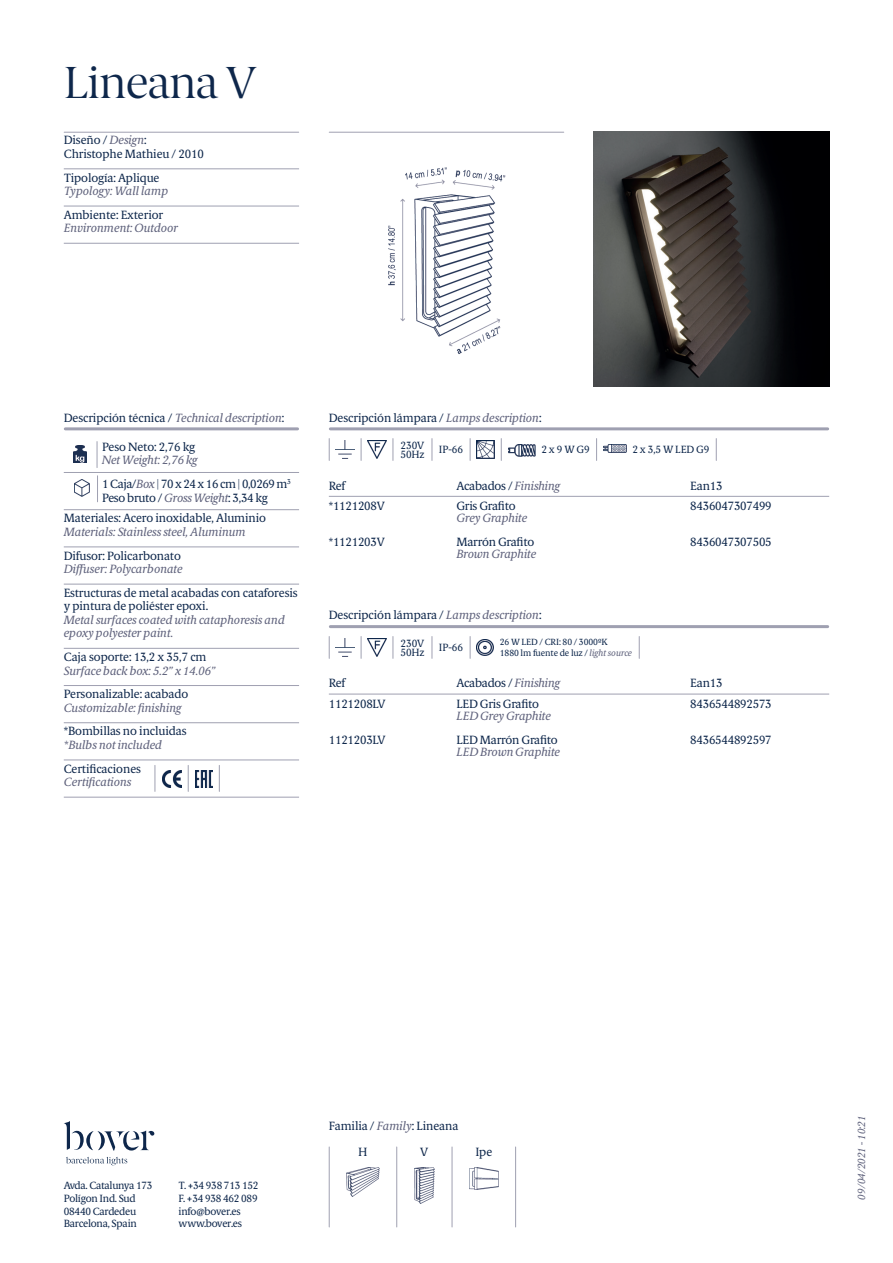
<style>
.page{position:relative;width:893px;height:1263px;background:#fff}
.page>*{position:absolute;margin:0;border:0;box-sizing:border-box;transform-origin:0 0}
.t1{font:45px "Berlingske Serif";letter-spacing:-.025em;color:#0e274b}
.t2{font:12px/13.5px "Berlingske Serif Tx";letter-spacing:-.01em;color:#0e274b}
.t3{font:italic 12px/13.5px "Berlingske Serif Tx";letter-spacing:-.01em;color:#5f627c}
.t4{font:12px/23.7px "Berlingske Serif Tx";letter-spacing:-.035em;color:#0e274b}
.t5{font:10.5px/12.8px "Berlingske Serif Tx";letter-spacing:-.025em;color:#0e274b}
.t6{font:italic 10.5px "Berlingske Serif Tx";letter-spacing:-.01em;color:#5f627c}
.t7{font:9px/10.8px "Berlingske Serif Tx";letter-spacing:-.01em;color:#0e274b}
.s1{font-style:italic;color:#5f627c}
</style>
<div class="page">
<hr style="left:64px;top:168px;width:235px;height:1px;background:#9fa0b1">
<hr style="left:64px;top:206px;width:235px;height:1px;background:#9fa0b1">
<hr style="left:64px;top:243px;width:235px;height:1px;background:#9fa0b1">
<hr style="left:64px;top:132px;width:235px;height:1px;background:#9fa0b1">
<hr style="left:329px;top:132px;width:235px;height:1px;background:#9fa0b1">
<img style="left:388px;top:167px;width:118px;height:187px">
<hr style="left:64px;top:472px;width:235px;height:1px;background:#9fa0b1">
<hr style="left:64px;top:509px;width:235px;height:1px;background:#9fa0b1">
<hr style="left:64px;top:546px;width:235px;height:1px;background:#9fa0b1">
<hr style="left:64px;top:584px;width:235px;height:1px;background:#9fa0b1">
<hr style="left:64px;top:648px;width:235px;height:1px;background:#9fa0b1">
<hr style="left:64px;top:685px;width:235px;height:1px;background:#9fa0b1">
<hr style="left:64px;top:722px;width:235px;height:1px;background:#9fa0b1">
<hr style="left:64px;top:759px;width:235px;height:1px;background:#9fa0b1">
<hr style="left:64px;top:797px;width:235px;height:1px;background:#9fa0b1">
<img style="left:74px;top:446px;width:13px;height:17px">
<svg style="left:97px;top:442px;width:1px;height:26px"></svg>
<img style="left:74px;top:480px;width:15px;height:17px">
<svg style="left:97px;top:476px;width:1px;height:26px"></svg>
<svg style="left:155px;top:765px;width:1px;height:26px"></svg>
<img style="left:162px;top:771px;width:19px;height:16px">
<svg style="left:188px;top:765px;width:1px;height:26px"></svg>
<img style="left:195px;top:771px;width:17px;height:16px">
<svg style="left:219px;top:765px;width:1px;height:26px"></svg>
<hr style="left:65px;top:427px;width:233px;height:3px;background:#9fa0b1">
<hr style="left:330px;top:427px;width:498px;height:3px;background:#9fa0b1">
<img style="left:477px;top:441px;width:17px;height:17px">
<svg style="left:470px;top:439px;width:1px;height:21px"></svg>
<svg style="left:432px;top:439px;width:1px;height:21px"></svg>
<svg style="left:393px;top:439px;width:1px;height:21px"></svg>
<svg style="left:329px;top:439px;width:1px;height:21px"></svg>
<svg style="left:361px;top:439px;width:1px;height:21px"></svg>
<img style="left:368px;top:441px;width:18px;height:17px">
<svg style="left:501px;top:439px;width:1px;height:21px"></svg>
<svg style="left:596px;top:439px;width:1px;height:21px"></svg>
<svg style="left:716px;top:439px;width:1px;height:21px"></svg>
<img style="left:508px;top:444px;width:27px;height:12px">
<img style="left:603px;top:444px;width:23px;height:8px">
<img style="left:336px;top:440px;width:18px;height:19px">
<hr style="left:330px;top:625px;width:498px;height:3px;background:#9fa0b1">
<svg style="left:470px;top:636px;width:1px;height:22px"></svg>
<svg style="left:432px;top:636px;width:1px;height:22px"></svg>
<svg style="left:393px;top:636px;width:1px;height:22px"></svg>
<svg style="left:329px;top:636px;width:1px;height:22px"></svg>
<svg style="left:361px;top:636px;width:1px;height:22px"></svg>
<img style="left:368px;top:639px;width:18px;height:17px">
<img style="left:336px;top:638px;width:18px;height:19px">
<svg style="left:639px;top:636px;width:1px;height:22px"></svg>
<img style="left:477px;top:639px;width:16px;height:17px">
<hr style="left:329px;top:1147px;width:1px;height:80px;background:#9fa0b1">
<img style="left:347px;top:1168px;width:32px;height:28px">
<hr style="left:396px;top:1147px;width:1px;height:80px;background:#9fa0b1">
<img style="left:414px;top:1168px;width:21px;height:35px">
<img style="left:469px;top:1168px;width:29px;height:21px">
<hr style="left:452px;top:1147px;width:1px;height:80px;background:#9fa0b1">
<hr style="left:515px;top:1147px;width:1px;height:80px;background:#9fa0b1">
<img style="left:594px;top:132px;width:235px;height:255px">
<svg style="left:66px;top:1157px;width:61px;height:8px"></svg>
<svg style="left:64px;top:1121px;width:90px;height:29px"></svg>
<hr style="left:329px;top:496px;width:500px;height:1px;background:#9fa0b1">
<hr style="left:329px;top:694px;width:500px;height:1px;background:#9fa0b1">
<h1 class="t1" style="left:64px;top:53px;width:195px">Lineana V</h1>
<p class="t2" style="left:64px;top:133px;width:142px">Diseño / <span class="s1">Design</span>:<br>Christophe Mathieu / 2010</p>
<p class="t2" style="left:64px;top:171px;width:97px">Tipología: Aplique</p>
<p class="t3" style="left:64px;top:184px;width:106px">Typology: Wall lamp</p>
<p class="t2" style="left:64px;top:208px;width:101px">Ambiente: Exterior</p>
<p class="t3" style="left:64px;top:221px;width:116px">Environment: Outdoor</p>
<p class="t2" style="left:64px;top:411px;width:222px">Descripción técnica / <span class="s1">Technical description</span>:</p>
<p class="t2" style="left:329px;top:411px;width:214px">Descripción lámpara / <span class="s1">Lamps description</span>:</p>
<p class="t5" style="left:400px;top:441px;width:26px;line-height:9px">230V<br>50Hz</p>
<p class="t5" style="left:439px;top:443px;width:26px">IP-66</p>
<p class="t5" style="left:541px;top:443px;width:50px">2 x 9 W G9</p>
<p class="t5" style="left:632px;top:443px;width:79px">2 x 3,5 W LED G9</p>
<p class="t2" style="left:102px;top:440px;width:94px">Peso Neto: 2,76 kg</p>
<p class="t4" style="left:102px;top:448px;width:190px"><span class="s1">Net Weight: 2,76 kg<br></span>1 Caja/<span class="s1">Box</span> | 70 x 24 x 16 cm | 0,0269 m<sup>3</sup></p>
<p class="t2" style="left:64px;top:487px;width:205px;line-height:20.7px;text-align:right">Peso bruto / <span class="s1">Gross Weight</span>: 3,34 kg<br>Materiales: Acero inoxidable, Aluminio</p>
<p class="t3" style="left:64px;top:525px;width:183px">Materials: Stainless steel, Aluminum</p>
<p class="t2" style="left:64px;top:549px;width:119px">Difusor: Policarbonato</p>
<p class="t3" style="left:64px;top:562px;width:121px">Diffuser: Polycarbonate</p>
<p class="t2" style="left:64px;top:586px;width:235px">Estructuras de metal acabadas con cataforesis y pintura de poliéster epoxi.</p>
<p class="t3" style="left:64px;top:613px;width:223px">Metal surfaces coated with cataphoresis and epoxy polyester paint.</p>
<p class="t2" style="left:64px;top:650px;width:144px">Caja soporte: 13,2 x 35,7 cm</p>
<p class="t3" style="left:64px;top:664px;width:154px">Surface back box: 5.2” x 14.06”</p>
<p class="t2" style="left:64px;top:687px;width:126px">Personalizable: acabado</p>
<p class="t3" style="left:64px;top:701px;width:119px">Customizable: finishing</p>
<p class="t2" style="left:64px;top:724px;width:124px">*Bombillas no incluidas</p>
<p class="t3" style="left:64px;top:738px;width:100px">*Bulbs not included</p>
<p class="t2" style="left:64px;top:762px;width:79px">Certificaciones</p>
<p class="t3" style="left:64px;top:775px;width:69px">Certifications</p>
<p class="t2" style="left:329px;top:479px;width:18px">Ref</p>
<p class="t2" style="left:456px;top:479px;width:105px">Acabados / <span class="s1">Finishing</span></p>
<p class="t2" style="left:690px;top:479px;width:34px">Ean13</p>
<p class="t2" style="left:329px;top:499px;width:58px">*1121208V</p>
<p class="t2" style="left:456px;top:499px;width:61px">Gris Grafito</p>
<p class="t2" style="left:690px;top:499px;width:83px">8436047307499</p>
<p class="t3" style="left:456px;top:511px;width:72px">Grey Graphite</p>
<p class="t2" style="left:329px;top:535px;width:58px">*1121203V</p>
<p class="t2" style="left:456px;top:535px;width:79px">Marrón Grafito</p>
<p class="t2" style="left:690px;top:535px;width:83px">8436047307505</p>
<p class="t3" style="left:456px;top:547px;width:82px">Brown Graphite</p>
<p class="t2" style="left:329px;top:608px;width:214px">Descripción lámpara / <span class="s1">Lamps description</span>:</p>
<p class="t5" style="left:439px;top:641px;width:26px">IP-66</p>
<p class="t7" style="left:500px;top:637px;width:134px">26 W LED / CRI: 80 / 3000ºK<br>1880 lm fuente de luz / <span class="s1">light source</span></p>
<p class="t5" style="left:400px;top:639px;width:26px;line-height:9px">230V<br>50Hz</p>
<p class="t2" style="left:329px;top:676px;width:18px">Ref</p>
<p class="t2" style="left:456px;top:676px;width:105px">Acabados / <span class="s1">Finishing</span></p>
<p class="t2" style="left:690px;top:676px;width:34px">Ean13</p>
<p class="t2" style="left:329px;top:697px;width:58px">1121208LV</p>
<p class="t2" style="left:456px;top:697px;width:84px">LED Gris Grafito</p>
<p class="t2" style="left:690px;top:697px;width:83px">8436544892573</p>
<p class="t3" style="left:456px;top:709px;width:96px">LED Grey Graphite</p>
<p class="t2" style="left:329px;top:733px;width:58px">1121203LV</p>
<p class="t2" style="left:456px;top:733px;width:103px">LED Marrón Grafito</p>
<p class="t2" style="left:690px;top:733px;width:83px">8436544892597</p>
<p class="t3" style="left:456px;top:745px;width:105px">LED Brown Graphite</p>
<p class="t5" style="left:64px;top:1179px;width:90px">Avda. Catalunya 173<br>Polígon Ind. Sud<br>08440 Cardedeu<br>Barcelona, Spain</p>
<p class="t5" style="left:179px;top:1179px;width:81px">T. +34 938 713 152<br>F. +34 938 462 089 info@bover.es www.bover.es</p>
<p class="t2" style="left:358px;top:1113px;width:102px;line-height:25.5px;text-indent:-29px">Familia / <span class="s1">Family</span>: Lineana<br>H</p>
<p class="t2" style="left:420px;top:1145px;width:10px">V</p>
<p class="t2" style="left:475px;top:1145px;width:19px">Ipe</p>
<p class="t6" style="left:854px;top:1199px;width:86px;rotate:-90deg">09/04/2021 - 10:21</p>
</div>
